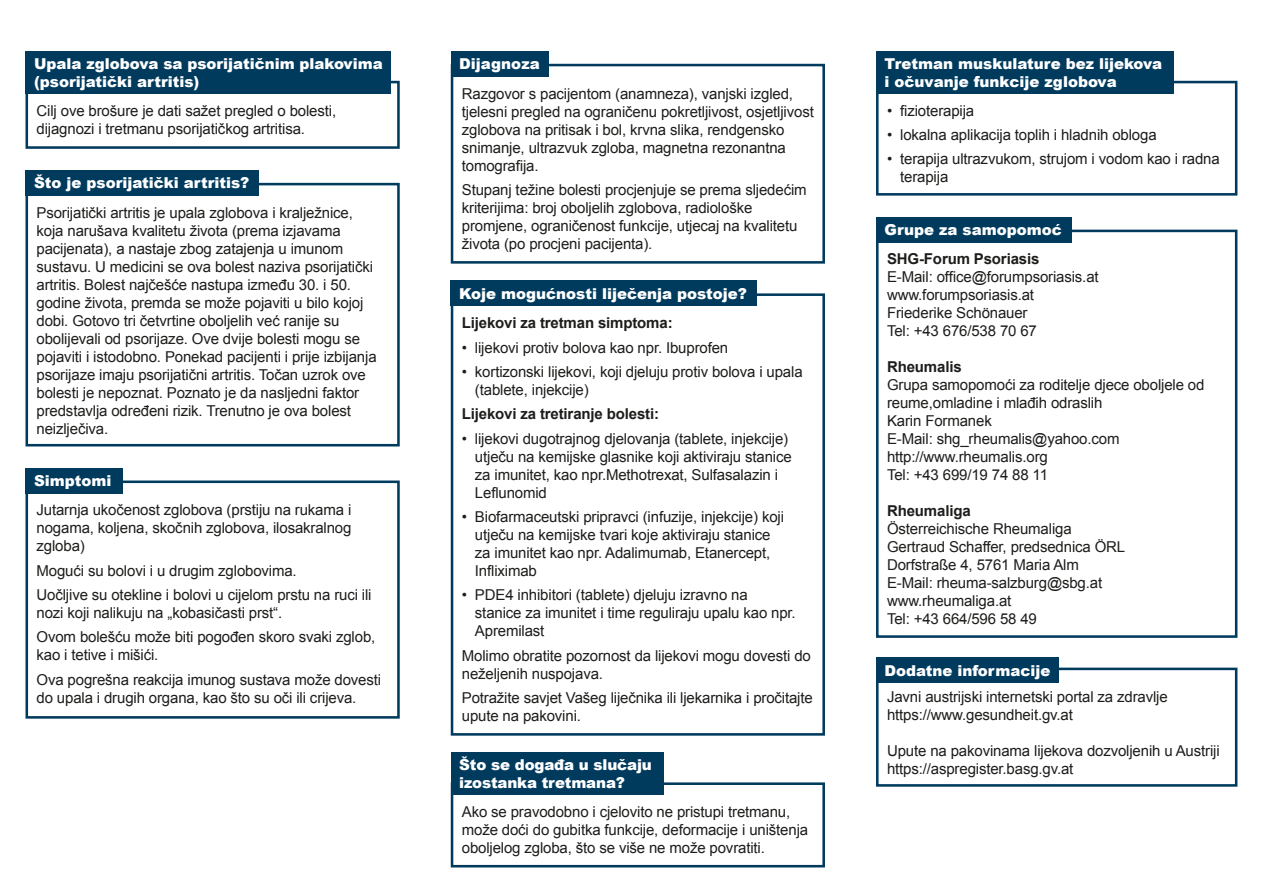
<style>
.page{position:relative;width:1263px;height:893px;background:#fff}
.page>*{position:absolute;margin:0;border:0;box-sizing:border-box;transform-origin:0 0}
.t1{font:15px/18px "Arial";letter-spacing:-.01em;color:#1d1d1b}
.t2{font:900 15px/18px "Arial";color:#fff}
.t3{font:700 15px "Arial";letter-spacing:-.01em;color:#1d1d1b}
</style>
<div class="page">
<div style="left:451px;top:64px;width:374px;height:200px;border:3px solid #003b5e"></div>
<div style="left:26px;top:183px;width:374px;height:263px;border:3px solid #003b5e"></div>
<div style="left:451px;top:782px;width:374px;height:85px;border:3px solid #003b5e"></div>
<div style="left:451px;top:293px;width:374px;height:443px;border:3px solid #003b5e"></div>
<div style="left:876px;top:81px;width:361px;height:115px;border:3px solid #003b5e"></div>
<div style="left:26px;top:81px;width:374px;height:68px;border:3px solid #003b5e"></div>
<div style="left:26px;top:480px;width:374px;height:239px;border:3px solid #003b5e"></div>
<div style="left:451px;top:51px;width:98px;height:26px;background:#003b5e"></div>
<div style="left:26px;top:170px;width:233px;height:26px;background:#003b5e"></div>
<div style="left:451px;top:753px;width:212px;height:42px;background:#003b5e"></div>
<div style="left:451px;top:281px;width:306px;height:25px;background:#003b5e"></div>
<div style="left:876px;top:51px;width:298px;height:43px;background:#003b5e"></div>
<div style="left:26px;top:51px;width:365px;height:43px;background:#003b5e"></div>
<div style="left:26px;top:468px;width:97px;height:25px;background:#003b5e"></div>
<div style="left:876px;top:230px;width:361px;height:408px;border:3px solid #003b5e"></div>
<div style="left:876px;top:668px;width:361px;height:119px;border:3px solid #003b5e"></div>
<div style="left:876px;top:217px;width:195px;height:25px;background:#003b5e"></div>
<div style="left:876px;top:657px;width:183px;height:26px;background:#003b5e"></div>
<p class="t2" style="left:34px;top:54px;width:350px">Upala zglobova sa psorijatičnim plakovima (psorijatički artritis)</p>
<p class="t1" style="left:37px;top:101px;width:301px">Cilj ove brošure je dati sažet pregled o bolesti, dijagnozi i tretmanu psorijatičkog artritisa.</p>
<p class="t2" style="left:34px;top:173px;width:217px">Što je psorijatički artritis?</p>
<p class="t1" style="left:37px;top:203px;width:342px">Psorijatički artritis je upala zglobova i kralježnice, koja narušava kvalitetu života (prema izjavama pacijenata), a nastaje zbog zatajenja u imunom sustavu. U medicini se ova bolest naziva psorijatički artritis. Bolest najčešće nastupa između 30. i 50. godine života, premda se može pojaviti u bilo kojoj dobi. Gotovo tri četvrtine oboljelih već ranije su obolijevali od psorijaze. Ove dvije bolesti mogu se pojaviti i istodobno. Ponekad pacijenti i prije izbijanja psorijaze imaju psorijatični artritis. Točan uzrok ove bolesti je nepoznat. Poznato je da nasljedni faktor predstavlja određeni rizik. Trenutno je ova bolest neizlječiva.</p>
<p class="t2" style="left:34px;top:471px;width:79px">Simptomi</p>
<p class="t1" style="left:37px;top:501px;width:316px;text-align:justify">Jutarnja ukočenost zglobova (prstiju na rukama i nogama, koljena, skočnih zglobova, ilosakralnog zgloba)</p>
<p class="t1" style="left:37px;top:558px;width:337px;line-height:24.3px">Mogući su bolovi i u drugim zglobovima.<br>Uočljive su otekline i bolovi u cijelom prstu na ruci ili</p>
<p class="t1" style="left:37px;top:600px;width:340px;line-height:24.3px">nozi koji nalikuju na „kobasičasti prst“.<br>Ovom bolešću može biti pogođen skoro svaki zglob,</p>
<p class="t1" style="left:37px;top:643px;width:346px;line-height:24.3px">kao i tetive i mišići.<br>Ova pogrešna reakcija imunog sustava može dovesti</p>
<p class="t1" style="left:37px;top:688px;width:321px">do upala i drugih organa, kao što su oči ili crijeva.</p>
<p class="t2" style="left:459px;top:54px;width:82px">Dijagnoza</p>
<p class="t1" style="left:462px;top:84px;width:353px">Razgovor s pacijentom (anamneza), vanjski izgled, tjelesni pregled na ograničenu pokretljivost, osjetljivost zglobova na pritisak i bol, krvna slika, rendgensko snimanje, ultrazvuk zgloba, magnetna rezonantna tomografija.</p>
<p class="t1" style="left:462px;top:181px;width:346px">Stupanj težine bolesti procjenjuje se prema sljedećim kriterijima: broj oboljelih zglobova, radiološke promjene, ograničenost funkcije, utjecaj na kvalitetu života (po procjeni pacijenta).</p>
<p class="t2" style="left:459px;top:284px;width:289px">Koje mogućnosti liječenja postoje?</p>
<p class="t3" style="left:462px;top:312px;width:212px">Lijekovi za tretman simptoma:</p>
<p class="t1" style="left:462px;top:338px;width:268px">• lijekovi protiv bolova kao npr. Ibuprofen</p>
<p class="t1" style="left:475px;top:363px;width:329px;text-indent:-13px">• kortizonski lijekovi, koji djeluju protiv bolova i upala (tablete, injekcije)</p>
<p class="t3" style="left:462px;top:403px;width:199px">Lijekovi za tretiranje bolesti:</p>
<p class="t1" style="left:475px;top:429px;width:318px;text-indent:-13px">• lijekovi dugotrajnog djelovanja (tablete, injekcije) utječu na kemijske glasnike koji aktiviraju stanice za imunitet, kao npr.Methotrexat, Sulfasalazin i Leflunomid</p>
<p class="t1" style="left:475px;top:508px;width:311px;text-indent:-13px">• Biofarmaceutski pripravci (infuzije, injekcije) koji utječu na kemijske tvari koje aktiviraju stanice za imunitet kao npr. Adalimumab, Etanercept, Infliximab</p>
<p class="t1" style="left:475px;top:586px;width:322px;text-indent:-13px">• PDE4 inhibitori (tablete) djeluju izravno na stanice za imunitet i time reguliraju upalu kao npr.<br>Apremilast</p>
<p class="t1" style="left:462px;top:646px;width:351px">Molimo obratite pozornost da lijekovi mogu dovesti do neželjenih nuspojava.</p>
<p class="t1" style="left:462px;top:689px;width:352px">Potražite savjet Vašeg liječnika ili ljekarnika i pročitajte upute na pakovini.</p>
<p class="t2" style="left:459px;top:755px;width:194px">Što se događa u slučaju izostanka tretmana?</p>
<p class="t1" style="left:462px;top:803px;width:348px">Ako se pravodobno i cjelovito ne pristupi tretmanu, može doći do gubitka funkcije, deformacije i uništenja oboljelog zgloba, što se više ne može povratiti.</p>
<p class="t2" style="left:884px;top:54px;width:279px">Tretman muskulature bez lijekova i očuvanje funkcije zglobova</p>
<p class="t1" style="left:887px;top:101px;width:89px">• fizioterapija</p>
<p class="t1" style="left:887px;top:126px;width:271px">• lokalna aplikacija toplih i hladnih obloga</p>
<p class="t1" style="left:900px;top:150px;width:321px;text-indent:-13px">• terapija ultrazvukom, strujom i vodom kao i radna terapija</p>
<p class="t2" style="left:884px;top:220px;width:179px">Grupe za samopomoć</p>
<p class="t3" style="left:887px;top:248px;width:154px">SHG-Forum Psoriasis</p>
<p class="t1" style="left:887px;top:268px;width:213px">E-Mail: office@forumpsoriasis.at www.forumpsoriasis.at<br>Friederike Schönauer<br>Tel: +43 676/538 70 67</p>
<p class="t3" style="left:887px;top:356px;width:76px">Rheumalis</p>
<p class="t1" style="left:887px;top:376px;width:319px">Grupa samopomoći za roditelje djece oboljele od reume,omladine i mlađih odraslih<br>Karin Formanek<br>E-Mail: shg_rheumalis@yahoo.com http://www.rheumalis.org<br>Tel: +43 699/19 74 88 11</p>
<p class="t3" style="left:887px;top:500px;width:85px">Rheumaliga</p>
<p class="t1" style="left:887px;top:520px;width:240px">Österreichische Rheumaliga<br>Gertraud Schaffer, predsednica ÖRL<br>Dorfstraße 4, 5761 Maria Alm<br>E-Mail: rheuma-salzburg@sbg.at www.rheumaliga.at<br>Tel: +43 664/596 58 49</p>
<p class="t2" style="left:884px;top:661px;width:167px">Dodatne informacije</p>
<p class="t1" style="left:887px;top:688px;width:282px">Javni austrijski internetski portal za zdravlje https://www.gesundheit.gv.at</p>
<p class="t1" style="left:887px;top:742px;width:334px">Upute na pakovinama lijekova dozvoljenih u Austriji https://aspregister.basg.gv.at</p>
</div>
